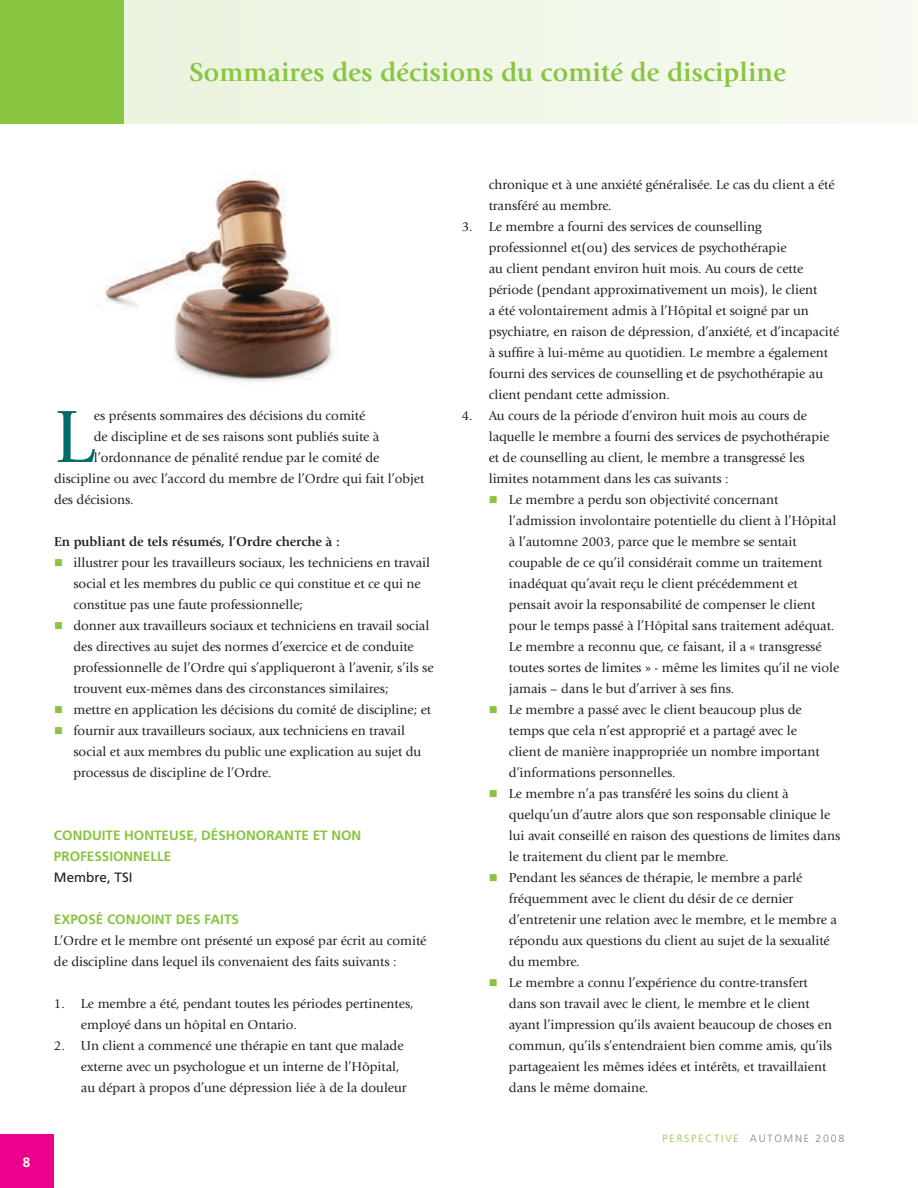
<style>
.page{position:relative;width:918px;height:1188px;background:#fff}
.page>*{position:absolute;margin:0;border:0;box-sizing:border-box;transform-origin:0 0}
.t1{font:77.1px "Giovanni Std";color:#006c68}
.t2{font:700 27px "Giovanni Std";color:#88c540}
.t3{font:13.5px/21px "Giovanni Std";color:#231f20}
.t4{font:700 13.5px/21px "Frutiger LT Std";color:#88c540}
.t5{font:700 13.5px "Giovanni Std";color:#231f20}
.t6{font:13.5px "Frutiger LT Std";color:#231f20}
.t7{font:700 13.5px "Frutiger LT Std";color:#fff}
.t8{font:300 10.5px "Frutiger LT Std";letter-spacing:.17em;color:#88c540}
.s1{color:#88c540}
.s2{color:#808285}
</style>
<div class="page">
<div style="left:0;top:1135px;width:53px;height:53px;background:#ec008c"></div>
<div style="left:0;top:0;width:124px;height:124px;background:#88c540"></div>
<div style="left:124px;top:0;width:793px;height:124px;background:#f0f7e8"></div>
<img style="left:104px;top:173px;width:234px;height:209px">
<h2 class="t2" style="left:189px;top:57px;width:599px">Sommaires des décisions du comité de discipline</h2>
<h1 class="t1" style="left:54px;top:393px;width:42px">L</h1>
<p class="t3" style="left:94px;top:405px;width:273px">es présents sommaires des décisions du comité</p>
<p class="t3" style="left:94px;top:426px;width:287px">de discipline et de ses raisons sont publiés suite à</p>
<p class="t3" style="left:94px;top:447px;width:287px">l’ordonnance de pénalité rendue par le comité de</p>
<p class="t3" style="left:54px;top:468px;width:372px">discipline ou avec l’accord du membre de l’Ordre qui fait l’objet</p>
<p class="t3" style="left:54px;top:489px;width:81px">des décisions.</p>
<p class="t5" style="left:54px;top:534px;width:287px">En publiant de tels résumés, l’Ordre cherche à :</p>
<p class="t3" style="left:73px;top:552px;width:358px;text-indent:-19px"><span class="s1">■</span> illustrer pour les travailleurs sociaux, les techniciens en travail social et les membres du public ce qui constitue et ce qui ne constitue pas une faute professionnelle;</p>
<p class="t3" style="left:73px;top:615px;width:362px;text-indent:-19px"><span class="s1">■</span> donner aux travailleurs sociaux et techniciens en travail social des directives au sujet des normes d’exercice et de conduite professionnelle de l’Ordre qui s’appliqueront à l’avenir, s’ils se trouvent eux-mêmes dans des circonstances similaires;</p>
<p class="t3" style="left:54px;top:699px;width:379px"><span class="s1">■</span> mettre en application les décisions du comité de discipline; et</p>
<p class="t3" style="left:73px;top:720px;width:349px;text-indent:-19px"><span class="s1">■</span> fournir aux travailleurs sociaux, aux techniciens en travail social et aux membres du public une explication au sujet du processus de discipline de l’Ordre.</p>
<p class="t4" style="left:54px;top:825px;width:309px">CONDUITE HONTEUSE, DÉSHONORANTE ET NON<br>PROFESSIONNELLE</p>
<p class="t6" style="left:54px;top:869px;width:80px">Membre, TSI</p>
<p class="t4" style="left:54px;top:909px;width:26px">EXPOSÉ</p>
<p class="t4" style="left:107px;top:909px;width:10px">CON</p>
<p class="t4" style="left:136px;top:909px;width:14px">JOINT</p>
<p class="t4" style="left:176px;top:909px;width:52px">DES FAITS</p>
<p class="t3" style="left:54px;top:930px;width:374px">L’Ordre et le membre ont présenté un exposé par écrit au comité de discipline dans lequel ils convenaient des faits suivants :</p>
<p class="t3" style="left:81px;top:993px;width:334px;text-indent:-27px">1. Le membre a été, pendant toutes les périodes pertinentes, employé dans un hôpital en Ontario.</p>
<p class="t3" style="left:81px;top:1035px;width:327px;text-indent:-27px">2. Un client a commencé une thérapie en tant que malade externe avec un psychologue et un interne de l’Hôpital, au départ à propos d’une dépression liée à de la douleur</p>
<p class="t7" style="left:23px;top:1155px;width:9px">8</p>
<p class="t3" style="left:489px;top:174px;width:348px">chronique et à une anxiété généralisée. Le cas du client a été transféré au membre.</p>
<p class="t3" style="left:489px;top:216px;width:352px;text-indent:-27px">3. Le membre a fourni des services de counselling professionnel et(ou) des services de psychothérapie<br>au client pendant environ huit mois. Au cours de cette période (pendant approximativement un mois), le client<br>a été volontairement admis à l’Hôpital et soigné par un psychiatre, en raison de dépression, d’anxiété, et d’incapacité à suffire à lui-même au quotidien. Le membre a également fourni des services de counselling et de psychothérapie au client pendant cette admission.</p>
<p class="t3" style="left:489px;top:405px;width:342px;text-indent:-27px">4. Au cours de la période d’environ huit mois au cours de laquelle le membre a fourni des services de psychothérapie et de counselling au client, le membre a transgressé les limites notamment dans les cas suivants :</p>
<p class="t3" style="left:509px;top:489px;width:332px;text-indent:-20px"><span class="s1">■</span> Le membre a perdu son objectivité concernant l’admission involontaire potentielle du client à l’Hôpital à l’automne 2003, parce que le membre se sentait coupable de ce qu’il considérait comme un traitement inadéquat qu’avait reçu le client précédemment et pensait avoir la responsabilité de compenser le client pour le temps passé à l’Hôpital sans traitement adéquat.<br>Le membre a reconnu que, ce faisant, il a « transgressé toutes sortes de limites » - même les limites qu’il ne viole jamais – dans le but d’arriver à ses fins.</p>
<p class="t3" style="left:509px;top:699px;width:312px;text-indent:-20px"><span class="s1">■</span> Le membre a passé avec le client beaucoup plus de temps que cela n’est approprié et a partagé avec le client de manière inappropriée un nombre important d’informations personnelles.</p>
<p class="t3" style="left:509px;top:783px;width:333px;text-indent:-20px"><span class="s1">■</span> Le membre n’a pas transféré les soins du client à quelqu’un d’autre alors que son responsable clinique le lui avait conseillé en raison des questions de limites dans le traitement du client par le membre.</p>
<p class="t3" style="left:509px;top:867px;width:330px;text-indent:-20px"><span class="s1">■</span> Pendant les séances de thérapie, le membre a parlé fréquemment avec le client du désir de ce dernier d’entretenir une relation avec le membre, et le membre a répondu aux questions du client au sujet de la sexualité du membre.</p>
<p class="t3" style="left:509px;top:972px;width:325px;text-indent:-20px"><span class="s1">■</span> Le membre a connu l’expérience du contre-transfert dans son travail avec le client, le membre et le client ayant l’impression qu’ils avaient beaucoup de choses en commun, qu’ils s’entendraient bien comme amis, qu’ils partageaient les mêmes idées et intérêts, et travaillaient dans le même domaine.</p>
<p class="t8" style="left:663px;top:1132px;width:183px">PERSPECTIVE <span class="s2">AUTOMNE 2008</span></p>
</div>
